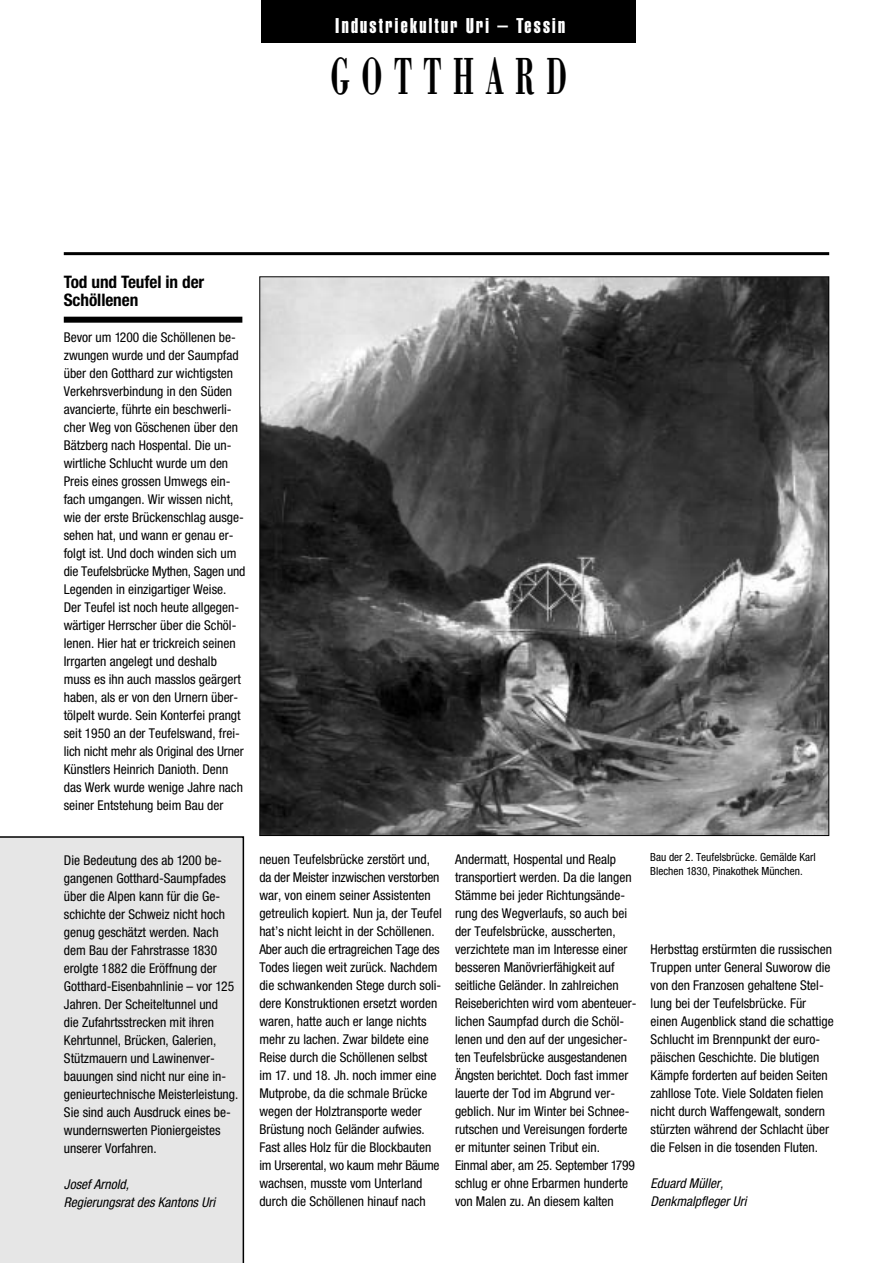
<style>
.page{position:relative;width:893px;height:1263px;background:#fff}
.page>*{position:absolute;margin:0;border:0;box-sizing:border-box;transform-origin:0 0}
.t1{font:700 54px "Bodoni";letter-spacing:.425em;color:#000;scale:.5 1}
.t2{font:21px "Helvetica Extra Compressed";letter-spacing:.11em;color:#fff}
.t3{font:700 condensed 17.25px/18px "Helvetica Neue";letter-spacing:-.005em;color:#000}
.t4{font:condensed 13.5px/18px "Helvetica Neue";color:#000}
.t5{font:italic condensed 13.5px/18px "Helvetica Neue";color:#000}
.t6{font:condensed 11.25px/13.5px "Helvetica Neue";color:#000}
</style>
<div class="page">
<div style="left:64px;top:317px;width:178px;height:6px;background:#000"></div>
<div style="left:0;top:836px;width:244px;height:427px;background:#e6e6e6"></div>
<hr style="left:64px;top:252px;width:765px;height:3px;background:#000">
<div style="left:262px;top:0;width:374px;height:42px;background:#000"></div>
<img style="left:261px;top:278px;width:566px;height:556px">
<h2 class="t2" style="left:335px;top:18px;width:232px">Industriekultur Uri – Tessin</h2>
<h1 class="t1" style="left:331px;top:44px;width:475px">GOTTHARD</h1>
<p class="t3" style="left:64px;top:273px;width:142px">Tod und Teufel in der<br>Schöllenen</p>
<p class="t4" style="left:64px;top:329px;width:183px">Bevor um 1200 die Schöllenen be&shy;zwungen wurde und der Saumpfad über den Gotthard zur wichtigsten Verkehrsverbindung in den Süden avancierte, führte ein beschwerli&shy;cher Weg von Göschenen über den Bätzberg nach Hospental. Die un&shy;wirtliche Schlucht wurde um den Preis eines grossen Umwegs ein&shy;fach umgangen. Wir wissen nicht, wie der erste Brückenschlag ausge&shy;sehen hat, und wann er genau er&shy;folgt ist. Und doch winden sich um die Teufelsbrücke Mythen, Sagen und Legenden in einzigartiger Weise.<br>Der Teufel ist noch heute allgegen&shy;wärtiger Herrscher über die Schöl&shy;lenen. Hier hat er trickreich seinen Irrgarten angelegt und deshalb muss es ihn auch masslos geärgert haben, als er von den Urnern über&shy;tölpelt wurde. Sein Konterfei prangt seit 1950 an der Teufelswand, frei&shy;lich nicht mehr als Original des Urner Künstlers Heinrich Danioth. Denn das Werk wurde wenige Jahre nach seiner Entstehung beim Bau der</p>
<p class="t4" style="left:64px;top:853px;width:176px">Die Bedeutung des ab 1200 be&shy;gangenen Gotthard-Saumpfades über die Alpen kann für die Ge&shy;schichte der Schweiz nicht hoch genug geschätzt werden. Nach dem Bau der Fahrstrasse 1830 erolgte 1882 die Eröffnung der<br>Gotthard-Eisenbahnlinie – vor 125<br>Jahren. Der Scheiteltunnel und<br>die Zufahrtsstrecken mit ihren<br>Kehrtunnel, Brücken, Galerien,<br>Stützmauern und Lawinenver&shy;bauungen sind nicht nur eine in&shy;genieurtechnische Meisterleistung.<br>Sie sind auch Ausdruck eines be&shy;wundernswerten Pioniergeistes unserer Vorfahren.</p>
<p class="t5" style="left:64px;top:1177px;width:153px">Josef Arnold,<br>Regierungsrat des Kantons Uri</p>
<p class="t4" style="left:259px;top:851px;width:184px">neuen Teufelsbrücke zerstört und, da der Meister inzwischen verstorben war, von einem seiner Assistenten getreulich kopiert. Nun ja, der Teufel hat’s nicht leicht in der Schöllenen.<br>Aber auch die ertragreichen Tage des Todes liegen weit zurück. Nachdem die schwankenden Stege durch soli&shy;dere Konstruktionen ersetzt worden waren, hatte auch er lange nichts mehr zu lachen. Zwar bildete eine Reise durch die Schöllenen selbst im 17. und 18. Jh. noch immer eine Mutprobe, da die schmale Brücke wegen der Holztransporte weder Brüstung noch Geländer aufwies.<br>Fast alles Holz für die Blockbauten im Urserental, wo kaum mehr Bäume wachsen, musste vom Unterland durch die Schöllenen hinauf nach</p>
<p class="t4" style="left:455px;top:851px;width:183px">Andermatt, Hospental und Realp transportiert werden. Da die langen Stämme bei jeder Richtungsände&shy;rung des Wegverlaufs, so auch bei der Teufelsbrücke, ausscherten, verzichtete man im Interesse einer besseren Manövrierfähigkeit auf seitliche Geländer. In zahlreichen Reiseberichten wird vom abenteuer&shy;lichen Saumpfad durch die Schöl&shy;lenen und den auf der ungesicher&shy;ten Teufelsbrücke ausgestandenen Ängsten berichtet. Doch fast immer lauerte der Tod im Abgrund ver&shy;geblich. Nur im Winter bei Schnee&shy;rutschen und Vereisungen forderte er mitunter seinen Tribut ein.<br>Einmal aber, am 25. September 1799 schlug er ohne Erbarmen hunderte von Malen zu. An diesem kalten</p>
<p class="t6" style="left:650px;top:851px;width:167px">Bau der 2. Teufelsbrücke. Gemälde Karl<br>Blechen 1830, Pinakothek München.</p>
<p class="t4" style="left:651px;top:941px;width:185px">Herbsttag erstürmten die russischen Truppen unter General Suworow die von den Franzosen gehaltene Stel&shy;lung bei der Teufelsbrücke. Für einen Augenblick stand die schattige Schlucht im Brennpunkt der euro&shy;päischen Geschichte. Die blutigen Kämpfe forderten auf beiden Seiten zahllose Tote. Viele Soldaten fielen nicht durch Waffengewalt, sondern stürzten während der Schlacht über die Felsen in die tosenden Fluten.</p>
<p class="t5" style="left:651px;top:1175px;width:97px">Eduard Müller,<br>Denkmalpfleger Uri</p>
</div>
